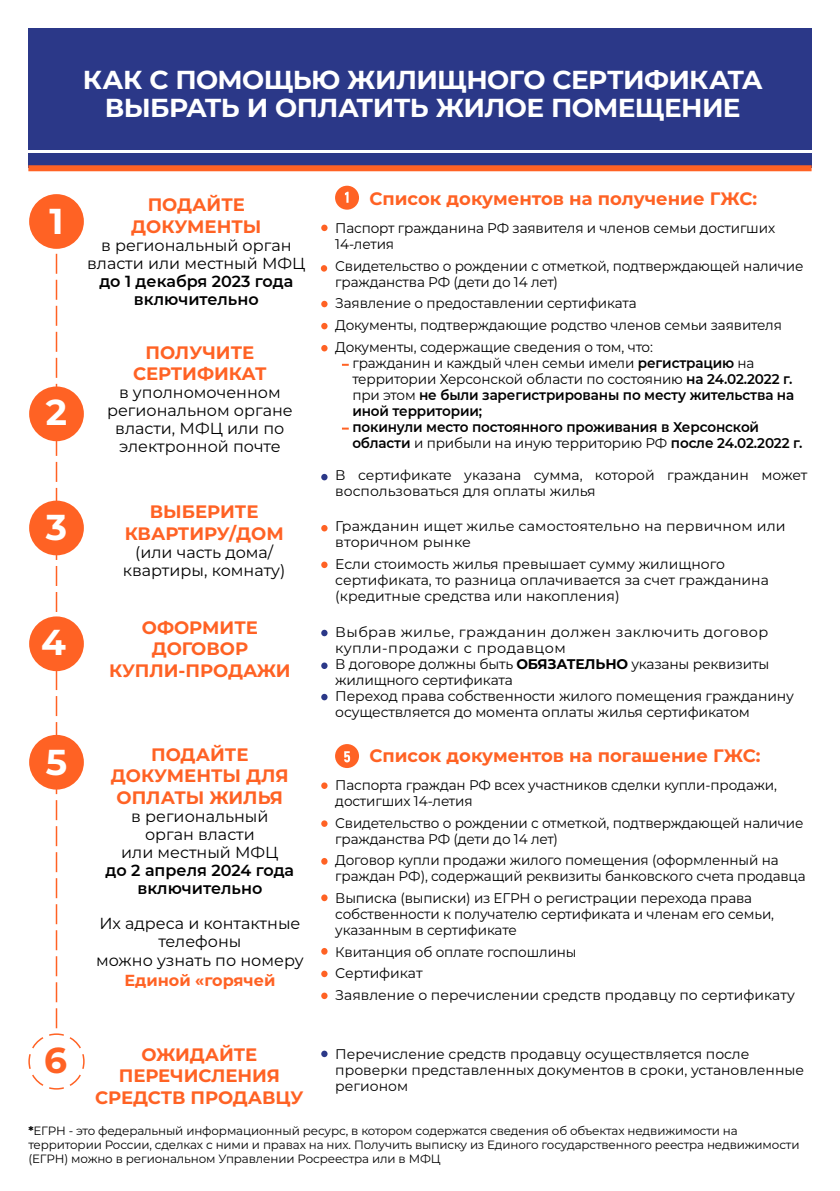
<style>
.page{position:relative;width:840px;height:1191px;background:#fff}
.page>*{position:absolute;margin:0;border:0;box-sizing:border-box;transform-origin:0 0}
.t1{font:700 36px "Montserrat";color:#fff}
.t2{font:700 36px "Montserrat";color:#ff6224}
.t3{font:700 26px/28px "Montserrat";letter-spacing:-.025em;color:#fff;text-align:center}
.t4{font:700 18px/21.6px "Montserrat";color:#ff6224;text-align:center}
.t5{font:16px/18px "Montserrat";color:#000;text-align:center}
.t6{font:600 16px/18px "Montserrat";color:#000;text-align:center}
.t7{font:700 16px "Montserrat";color:#ff6224}
.t8{font:14px/16px "Montserrat";letter-spacing:-.01em;color:#000}
.t9{font:600 14px/16px "Montserrat";letter-spacing:-.01em;color:#000}
.t10{font:14px/16px "Montserrat";letter-spacing:.01em;color:#000}
.t11{font:12px/14px "Montserrat";letter-spacing:-.01em;color:#000}
.s1{font-weight:400}
.s2{font-weight:700}
</style>
<div class="page">
<svg style="left:321px;top:225px;width:6px;height:6px"></svg>
<svg style="left:321px;top:301px;width:6px;height:6px"></svg>
<div style="left:321px;top:265px;width:6px;height:7px;background:#ff6224;border-radius:50%"></div>
<svg style="left:321px;top:323px;width:6px;height:6px"></svg>
<svg style="left:321px;top:345px;width:6px;height:6px"></svg>
<div style="left:29px;top:194px;width:55px;height:55px;background:#ff6224;border-radius:50%"></div>
<svg style="left:28px;top:254px;width:57px;height:836px"></svg>
<div style="left:29px;top:735px;width:55px;height:54px;background:#ff6224;border-radius:50%"></div>
<div style="left:335px;top:186px;width:24px;height:24px;background:#ff6224;border-radius:50%"></div>
<svg style="left:345px;top:192px;width:3px;height:11px"></svg>
<div style="left:29px;top:500px;width:55px;height:55px;background:#ff6224;border-radius:50%"></div>
<div style="left:29px;top:616px;width:55px;height:55px;background:#ff6224;border-radius:50%"></div>
<svg style="left:321px;top:630px;width:6px;height:6px"></svg>
<div style="left:321px;top:662px;width:6px;height:7px;background:#2b3888;border-radius:50%"></div>
<div style="left:321px;top:1050px;width:6px;height:7px;background:#2b3888;border-radius:50%"></div>
<svg style="left:321px;top:694px;width:6px;height:6px"></svg>
<svg style="left:321px;top:525px;width:6px;height:6px"></svg>
<div style="left:321px;top:561px;width:6px;height:7px;background:#ff6224;border-radius:50%"></div>
<svg style="left:321px;top:474px;width:6px;height:6px"></svg>
<div style="left:28px;top:28px;width:783px;height:122px;background:#2b3888"></div>
<div style="left:28px;top:154px;width:783px;height:14px;background:#2b3888"></div>
<div style="left:28px;top:165px;width:783px;height:6px;background:#ff6224"></div>
<div style="left:321px;top:820px;width:6px;height:7px;background:#ff6224;border-radius:50%"></div>
<div style="left:321px;top:782px;width:6px;height:7px;background:#ff6224;border-radius:50%"></div>
<svg style="left:321px;top:858px;width:6px;height:6px"></svg>
<div style="left:321px;top:970px;width:6px;height:7px;background:#ff6224;border-radius:50%"></div>
<div style="left:321px;top:992px;width:6px;height:7px;background:#ff6224;border-radius:50%"></div>
<div style="left:321px;top:894px;width:6px;height:7px;background:#ff6224;border-radius:50%"></div>
<svg style="left:321px;top:948px;width:6px;height:6px"></svg>
<div style="left:335px;top:744px;width:24px;height:24px;background:#ff6224;border-radius:50%"></div>
<svg style="left:344px;top:751px;width:6px;height:11px"></svg>
<svg style="left:342px;top:364px;width:6px;height:2px"></svg>
<svg style="left:342px;top:427px;width:6px;height:2px"></svg>
<h2 class="t3" style="left:83px;top:65px;width:681px">КАК С ПОМОЩЬЮ ЖИЛИЩНОГО СЕРТИФИКАТА<br>ВЫБРАТЬ И ОПЛАТИТЬ ЖИЛОЕ ПОМЕЩЕНИЕ</h2>
<h1 class="t1" style="left:49px;top:195px;width:16px">1</h1>
<h1 class="t1" style="left:46px;top:386px;width:23px">2</h1>
<h1 class="t1" style="left:46px;top:501px;width:23px">3</h1>
<p class="t4" style="left:131px;top:192px;width:132px">ПОДАЙТЕ<br>ДОКУМЕНТЫ</p>
<p class="t5" style="left:87px;top:235px;width:219px">в региональный орган власти или местный МФЦ</p>
<p class="t6" style="left:99px;top:271px;width:195px">до 1 декабря 2023 года включительно</p>
<p class="t4" style="left:133px;top:340px;width:135px">ПОЛУЧИТЕ<br>СЕРТИФИКАТ</p>
<p class="t5" style="left:107px;top:383px;width:187px">в уполномоченном региональном органе власти, МФЦ или по электронной почте</p>
<p class="t4" style="left:125px;top:500px;width:160px">ВЫБЕРИТЕ<br>КВАРТИРУ/ДОМ</p>
<p class="t5" style="left:123px;top:542px;width:164px">(или часть дома/ квартиры, комнату)</p>
<p class="t4" style="left:369px;top:187px;width:389px">Список документов на получение ГЖС:</p>
<p class="t8" style="left:335px;top:219px;width:441px">Паспорт гражданина РФ заявителя и членов семьи достигших<br>14-летия</p>
<p class="t8" style="left:335px;top:257px;width:469px">Свидетельство о рождении с отметкой, подтверждающей наличие гражданства РФ (дети до 14 лет)</p>
<p class="t8" style="left:335px;top:292px;width:448px;line-height:21.6px">Заявление о предоставлении сертификата<br>Документы, подтверждающие родство членов семьи заявителя<br>Документы, содержащие сведения о том, что:</p>
<p class="t9" style="left:352px;top:354px;width:451px"><span class="s1">гражданин и каждый член семьи имели</span> регистрацию <span class="s1">на территории Херсонской области по состоянию</span> на 24.02.2022 г. <span class="s1">при этом</span> не были зарегистрированы по месту жительства на иной территории;<br>покинули место постоянного проживания в Херсонской области <span class="s1">и прибыли на иную территорию РФ</span> после 24.02.2022 г.</p>
<p class="t8" style="left:335px;top:467px;width:473px">В сертификате указана сумма, которой гражданин может воспользоваться для оплаты жилья</p>
<p class="t10" style="left:335px;top:518px;width:451px">Гражданин ищет жилье самостоятельно на первичном или вторичном рынке</p>
<p class="t8" style="left:335px;top:555px;width:435px">Если стоимость жилья превышает сумму жилищного сертификата, то разница оплачивается за счет гражданина (кредитные средства или накопления)</p>
<p class="t4" style="left:109px;top:616px;width:183px">ОФОРМИТЕ<br>ДОГОВОР<br>КУПЛИ-ПРОДАЖИ</p>
<h1 class="t1" style="left:41px;top:616px;width:26px">4</h1>
<p class="t8" style="left:335px;top:624px;width:460px">Выбрав жилье, гражданин должен заключить договор купли-продажи с продавцом<br>В договоре должны быть <span class="s2">ОБЯЗАТЕЛЬНО</span> указаны реквизиты жилищного сертификата<br>Переход права собственности жилого помещения гражданину осуществляется до момента оплаты жилья сертификатом</p>
<h1 class="t1" style="left:46px;top:736px;width:23px">5</h1>
<h1 class="t2" style="left:44px;top:1034px;width:24px">6</h1>
<p class="t4" style="left:111px;top:742px;width:179px">ПОДАЙТЕ<br>ДОКУМЕНТЫ ДЛЯ<br>ОПЛАТЫ ЖИЛЬЯ</p>
<p class="t5" style="left:121px;top:807px;width:159px">в региональный орган власти<br>или местный МФЦ</p>
<p class="t6" style="left:105px;top:860px;width:190px">до 2 апреля 2024 года включительно</p>
<p class="t5" style="left:96px;top:913px;width:209px;line-height:18.6px">Их адреса и контактные телефоны<br>можно узнать по номеру</p>
<p class="t7" style="left:124px;top:968px;width:152px">Единой «горячей</p>
<p class="t4" style="left:95px;top:1042px;width:210px">ОЖИДАЙТЕ<br>ПЕРЕЧИСЛЕНИЯ<br>СРЕДСТВ ПРОДАВЦУ</p>
<p class="t4" style="left:369px;top:744px;width:392px">Список документов на погашение ГЖС:</p>
<p class="t8" style="left:335px;top:776px;width:443px">Паспорта граждан РФ всех участников сделки купли-продажи, достигших 14-летия</p>
<p class="t8" style="left:335px;top:814px;width:469px">Свидетельство о рождении с отметкой, подтверждающей наличие гражданства РФ (дети до 14 лет)</p>
<p class="t8" style="left:335px;top:852px;width:471px">Договор купли продажи жилого помещения (оформленный на граждан РФ), содержащий реквизиты банковского счета продавца</p>
<p class="t8" style="left:335px;top:889px;width:440px">Выписка (выписки) из ЕГРН о регистрации перехода права собственности к получателю сертификата и членам его семьи, указанным в сертификате</p>
<p class="t8" style="left:335px;top:940px;width:461px;line-height:21.6px">Квитанция об оплате госпошлины<br>Сертификат<br>Заявление о перечислении средств продавцу по сертификату</p>
<p class="t8" style="left:335px;top:1045px;width:470px">Перечисление средств продавцу осуществляется после проверки представленных документов в сроки, установленные регионом</p>
<p class="t11" style="left:28px;top:1123px;width:772px"><span class="s2">*</span>ЕГРН - это федеральный информационный ресурс, в котором содержатся сведения об объектах недвижимости на территории России, сделках с ними и правах на них. Получить выписку из Единого государственного реестра недвижимости (ЕГРН) можно в региональном Управлении Росреестра или в МФЦ</p>
</div>
